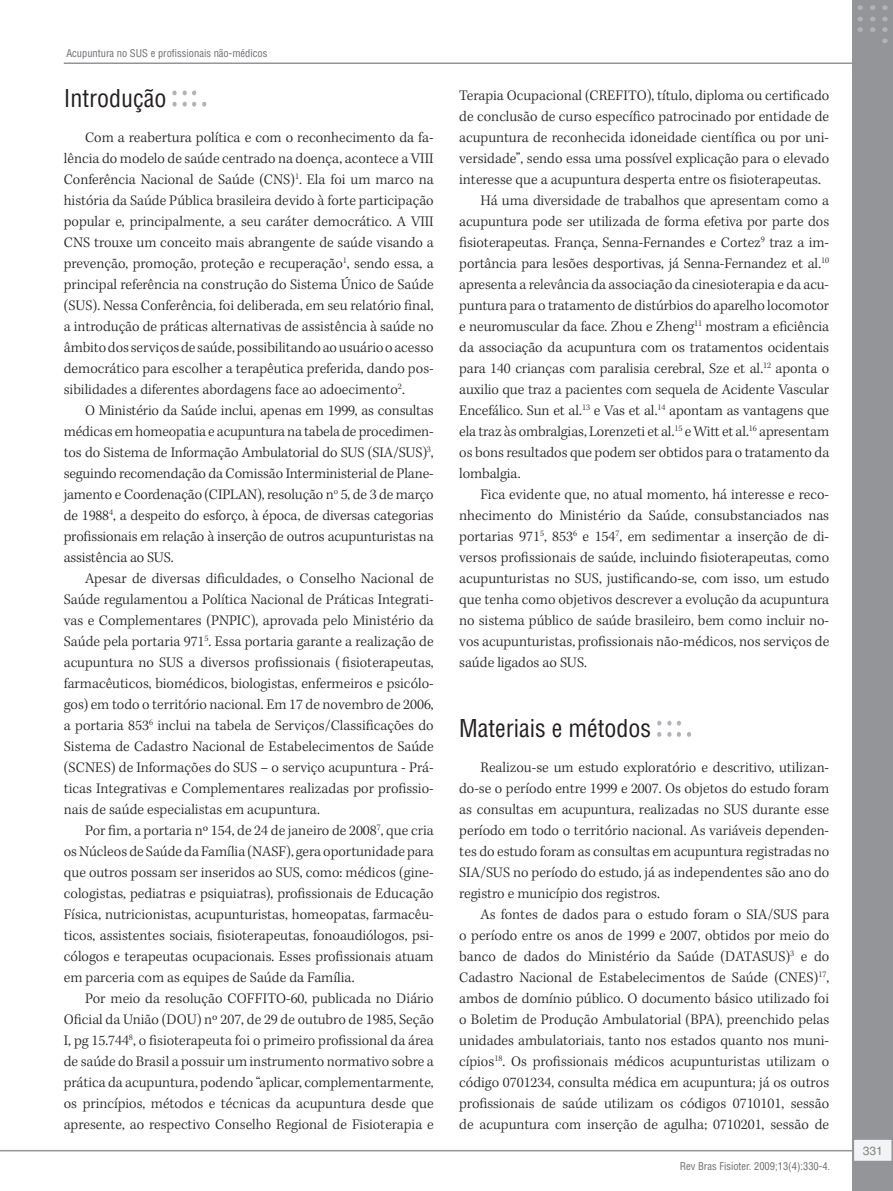
<style>
.page{position:relative;width:893px;height:1191px;background:#fff}
.page>*{position:absolute;margin:0;border:0;box-sizing:border-box;transform-origin:0 0}
.z04_0_Sub1{font:condensed 24px "Helvetica LT Std";color:#231f20}
.z05_0_texto_txt{font:300 15px/21px "Kepler Std";color:#231f20;text-align:justify}
.t1{font:12px "Helvetica LT Std";color:#808285}
.z06_2_cabecalho{font:condensed 10.5px "Helvetica LT Std";color:#6c6d70}
</style>
<div class="page">
<svg style="left:202px;top:102px;width:4px;height:5px"></svg>
<svg style="left:183px;top:102px;width:13px;height:5px"></svg>
<svg style="left:172px;top:102px;width:5px;height:5px"></svg>
<svg style="left:183px;top:90px;width:13px;height:5px"></svg>
<svg style="left:172px;top:90px;width:5px;height:5px"></svg>
<svg style="left:687px;top:732px;width:4px;height:5px"></svg>
<svg style="left:677px;top:732px;width:4px;height:5px"></svg>
<svg style="left:667px;top:732px;width:4px;height:5px"></svg>
<svg style="left:657px;top:732px;width:4px;height:5px"></svg>
<svg style="left:677px;top:720px;width:4px;height:5px"></svg>
<svg style="left:667px;top:720px;width:4px;height:5px"></svg>
<svg style="left:657px;top:720px;width:4px;height:5px"></svg>
<hr style="left:0;top:1150px;width:879px;height:1px;background:#939598">
<hr style="left:64px;top:62px;width:810px;height:2px;background:#939598">
<div style="left:853px;top:0;width:40px;height:1191px;background:#939598"></div>
<div style="left:853px;top:1139px;width:39px;height:22px;background:#f2f3f4"></div>
<div style="left:853px;top:1138px;width:40px;height:24px;border:2px solid #939598"></div>
<svg style="left:857px;top:27px;width:6px;height:5px"></svg>
<svg style="left:857px;top:17px;width:6px;height:4px"></svg>
<svg style="left:857px;top:5px;width:6px;height:5px"></svg>
<svg style="left:870px;top:27px;width:5px;height:5px"></svg>
<svg style="left:870px;top:17px;width:5px;height:4px"></svg>
<svg style="left:870px;top:5px;width:5px;height:5px"></svg>
<svg style="left:882px;top:27px;width:6px;height:5px"></svg>
<svg style="left:882px;top:38px;width:6px;height:5px"></svg>
<svg style="left:882px;top:17px;width:6px;height:4px"></svg>
<svg style="left:882px;top:5px;width:6px;height:5px"></svg>
<p class="z06_2_cabecalho" style="left:66px;top:46px;width:202px">Acupuntura no SUS e profissionais não-médicos</p>
<p class="z04_0_Sub1" style="left:64px;top:83px;width:104px">Introdução</p>
<p class="z05_0_texto_txt" style="left:64px;top:127px;width:371px;text-indent:21px">Com a reabertura política e com o reconhecimento da fa&shy;lência do modelo de saúde centrado na doença, acontece a VIII Conferência Nacional de Saúde (CNS)<sup>1</sup>. Ela foi um marco na história da Saúde Pública brasileira devido à forte participação popular e, principalmente, a seu caráter democrático. A VIII CNS trouxe um conceito mais abrangente de saúde visando a prevenção, promoção, proteção e recuperação<sup>1</sup>, sendo essa, a principal referência na construção do Sistema Único de Saúde (SUS). Nessa Conferência, foi deliberada, em seu relatório final, a introdução de práticas alternativas de assistência à saúde no âmbito dos serviços de saúde, possibilitando ao usuário o acesso democrático para escolher a terapêutica preferida, dando pos&shy;sibilidades a diferentes abordagens face ao adoecimento<sup>2</sup>.</p>
<p class="z05_0_texto_txt" style="left:64px;top:400px;width:371px;text-indent:21px">O Ministério da Saúde inclui, apenas em 1999, as consultas médicas em homeopatia e acupuntura na tabela de procedimen&shy;tos do Sistema de Informação Ambulatorial do SUS (SIA/SUS)<sup>3</sup>, seguindo recomendação da Comissão Interministerial de Plane&shy;jamento e Coordenação (CIPLAN), resolução n<sup>o</sup> 5, de 3 de março de 1988<sup>4</sup>, a despeito do esforço, à época, de diversas categorias profissionais em relação à inserção de outros acupunturistas na assistência ao SUS.</p>
<p class="z05_0_texto_txt" style="left:64px;top:568px;width:371px;text-indent:21px">Apesar de diversas dificuldades, o Conselho Nacional de Saúde regulamentou a Política Nacional de Práticas Integrati&shy;vas e Complementares (PNPIC), aprovada pelo Ministério da Saúde pela portaria 971<sup>5</sup>. Essa portaria garante a realização de acupuntura no SUS a diversos profissionais ( fisioterapeutas, farmacêuticos, biomédicos, biologistas, enfermeiros e psicólo&shy;gos) em todo o território nacional. Em 17 de novembro de 2006, a portaria 853<sup>6</sup> inclui na tabela de Serviços/Classificações do Sistema de Cadastro Nacional de Estabelecimentos de Saúde (SCNES) de Informações do SUS – o serviço acupuntura - Prá&shy;ticas Integrativas e Complementares realizadas por profissio&shy;nais de saúde especialistas em acupuntura.</p>
<p class="z05_0_texto_txt" style="left:64px;top:820px;width:371px;text-indent:21px">Por fim, a portaria nº 154, de 24 de janeiro de 2008<sup>7</sup>, que cria os Núcleos de Saúde da Família (NASF), gera oportunidade para que outros possam ser inseridos ao SUS, como: médicos (gine&shy;cologistas, pediatras e psiquiatras), profissionais de Educação Física, nutricionistas, acupunturistas, homeopatas, farmacêu&shy;ticos, assistentes sociais, fisioterapeutas, fonoaudiólogos, psi&shy;cólogos e terapeutas ocupacionais. Esses profissionais atuam em parceria com as equipes de Saúde da Família.</p>
<p class="z05_0_texto_txt" style="left:64px;top:988px;width:371px;text-indent:21px">Por meio da resolução COFFITO-60, publicada no Diário Oficial da União (DOU) nº 207, de 29 de outubro de 1985, Seção I, pg 15.744<sup>8</sup>, o fisioterapeuta foi o primeiro profissional da área de saúde do Brasil a possuir um instrumento normativo sobre a prática da acupuntura, podendo “aplicar, complementarmente, os princípios, métodos e técnicas da acupuntura desde que apresente, ao respectivo Conselho Regional de Fisioterapia e</p>
<p class="z05_0_texto_txt" style="left:459px;top:85px;width:371px">Terapia Ocupacional (CREFITO), título, diploma ou certificado de conclusão de curso específico patrocinado por entidade de acupuntura de reconhecida idoneidade científica ou por uni&shy;versidade”, sendo essa uma possível explicação para o elevado interesse que a acupuntura desperta entre os fisioterapeutas.</p>
<p class="z05_0_texto_txt" style="left:459px;top:190px;width:371px;text-indent:21px">Há uma diversidade de trabalhos que apresentam como a acupuntura pode ser utilizada de forma efetiva por parte dos fisioterapeutas. França, Senna-Fernandes e Cortez<sup>9</sup> traz a im&shy;portância para lesões desportivas, já Senna-Fernandez et al.<sup>10 </sup>apresenta a relevância da associação da cinesioterapia e da acu&shy;puntura para o tratamento de distúrbios do aparelho locomotor e neuromuscular da face. Zhou e Zheng<sup>11</sup> mostram a eficiência da associação da acupuntura com os tratamentos ocidentais para 140 crianças com paralisia cerebral, Sze et al.<sup>12</sup> aponta o auxilio que traz a pacientes com sequela de Acidente Vascular Encefálico. Sun et al.<sup>13</sup> e Vas et al.<sup>14</sup> apontam as vantagens que ela traz às ombralgias, Lorenzeti et al.<sup>15</sup> e Witt et al.<sup>16</sup> apresentam os bons resultados que podem ser obtidos para o tratamento da lombalgia.</p>
<p class="z05_0_texto_txt" style="left:459px;top:484px;width:371px;text-indent:21px">Fica evidente que, no atual momento, há interesse e reco&shy;nhecimento do Ministério da Saúde, consubstanciados nas portarias 971<sup>5</sup>, 853<sup>6</sup> e 154<sup>7</sup>, em sedimentar a inserção de di&shy;versos profissionais de saúde, incluindo fisioterapeutas, como acupunturistas no SUS, justificando-se, com isso, um estudo que tenha como objetivos descrever a evolução da acupuntura no sistema público de saúde brasileiro, bem como incluir no&shy;vos acupunturistas, profissionais não-médicos, nos serviços de saúde ligados ao SUS.</p>
<p class="z04_0_Sub1" style="left:459px;top:713px;width:193px">Materiais e métodos</p>
<p class="z05_0_texto_txt" style="left:459px;top:757px;width:371px;text-indent:21px">Realizou-se um estudo exploratório e descritivo, utilizan&shy;do-se o período entre 1999 e 2007. Os objetos do estudo foram as consultas em acupuntura, realizadas no SUS durante esse período em todo o território nacional. As variáveis dependen&shy;tes do estudo foram as consultas em acupuntura registradas no SIA/SUS no período do estudo, já as independentes são ano do registro e município dos registros.</p>
<p class="z05_0_texto_txt" style="left:459px;top:904px;width:371px;text-indent:21px">As fontes de dados para o estudo foram o SIA/SUS para o período entre os anos de 1999 e 2007, obtidos por meio do banco de dados do Ministério da Saúde (DATASUS)<sup>3</sup> e do Cadastro Nacional de Estabelecimentos de Saúde (CNES)<sup>17</sup>, ambos de domínio público. O documento básico utilizado foi o Boletim de Produção Ambulatorial (BPA), preenchido pelas unidades ambulatoriais, tanto nos estados quanto nos muni&shy;cípios<sup>18</sup>. Os profissionais médicos acupunturistas utilizam o código 0701234, consulta médica em acupuntura; já os outros profissionais de saúde utilizam os códigos 0710101, sessão de acupuntura com inserção de agulha; 0710201, sessão de</p>
<p class="z06_2_cabecalho" style="left:680px;top:1160px;width:152px">Rev Bras Fisioter. 2009;13(4):330-4.</p>
<p class="t1" style="left:863px;top:1143px;width:22px">331</p>
</div>
